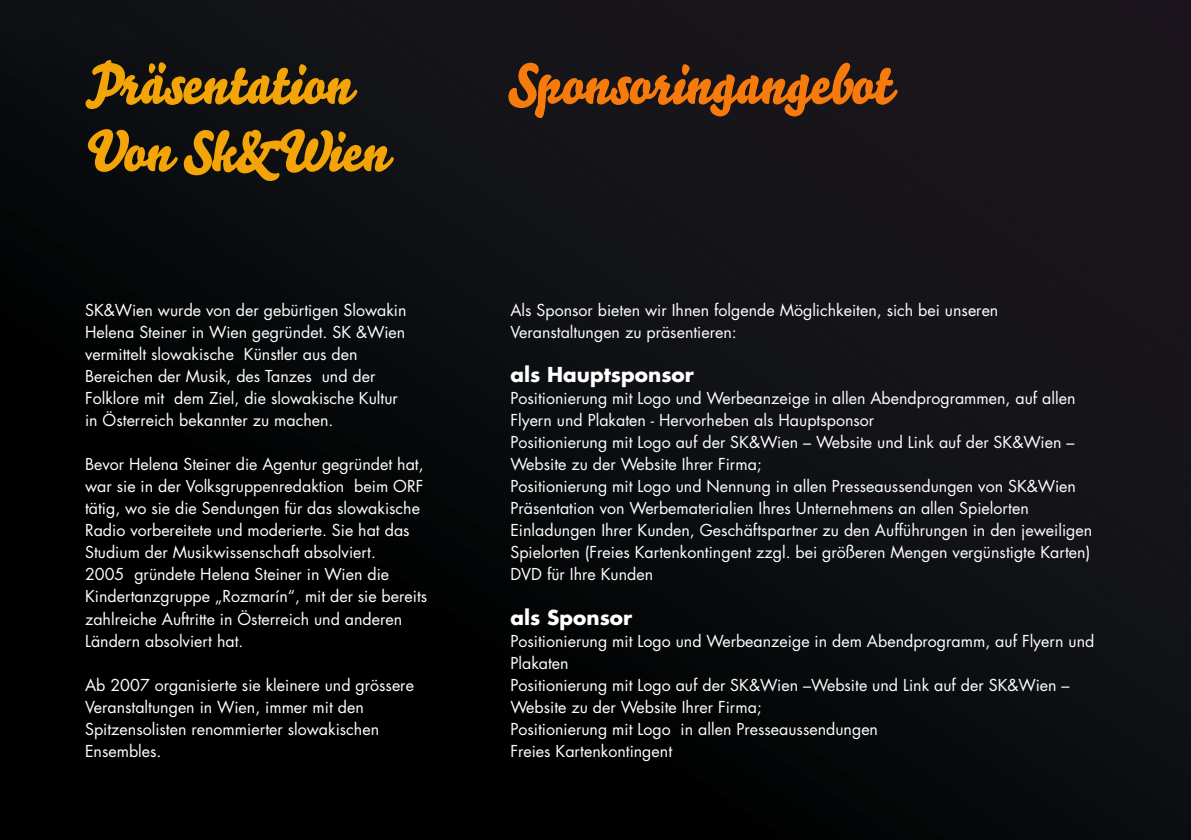
<style>
.page{position:relative;width:1191px;height:840px;background:#fff}
.page>*{position:absolute;margin:0;border:0;box-sizing:border-box;transform-origin:0 0}
.t1{font:56px/67.2px "Bello Pro";letter-spacing:-.005em;color:#f3a406}
.t2{font:56px "Bello Pro";letter-spacing:-.005em;color:#f77b0c}
.t3{font:700 20px "Futura CE";color:#fff}
.t4{font:16px/22px "Futura CE Book";color:#fff}
</style>
<div class="page">
<img style="left:0;top:0;width:1191px;height:839px">
<h1 class="t1" style="left:85px;top:49px;width:304px">Präsentation<br>Von Sk&amp;Wien</h1>
<p class="t4" style="left:85px;top:299px;width:323px">SK&amp;Wien wurde von der gebürtigen Slowakin Helena Steiner in Wien gegründet. SK &amp;Wien vermittelt slowakische Künstler aus den Bereichen der Musik, des Tanzes und der Folklore mit dem Ziel, die slowakische Kultur in Österreich bekannter zu machen.</p>
<p class="t4" style="left:85px;top:453px;width:344px">Bevor Helena Steiner die Agentur gegründet hat, war sie in der Volksgruppenredaktion beim ORF tätig, wo sie die Sendungen für das slowakische Radio vorbereitete und moderierte. Sie hat das Studium der Musikwissenschaft absolviert.<br>2005 gründete Helena Steiner in Wien die Kindertanzgruppe „Rozmarín“, mit der sie bereits zahlreiche Auftritte in Österreich und anderen Ländern absolviert hat.</p>
<p class="t4" style="left:85px;top:673px;width:330px">Ab 2007 organisierte sie kleinere und grössere Veranstaltungen in Wien, immer mit den Spitzensolisten renommierter slowakischen Ensembles.</p>
<h1 class="t2" style="left:507px;top:45px;width:385px">Sponsoringangebot</h1>
<p class="t4" style="left:510px;top:299px;width:489px">Als Sponsor bieten wir Ihnen folgende Möglichkeiten, sich bei unseren<br>Veranstaltungen zu präsentieren:</p>
<p class="t3" style="left:510px;top:362px;width:185px">als Hauptsponsor</p>
<p class="t4" style="left:510px;top:387px;width:583px">Positionierung mit Logo und Werbeanzeige in allen Abendprogrammen, auf allen Flyern und Plakaten - Hervorheben als Hauptsponsor<br>Positionierung mit Logo auf der SK&amp;Wien – Website und Link auf der SK&amp;Wien – Website zu der Website Ihrer Firma;<br>Positionierung mit Logo und Nennung in allen Presseaussendungen von SK&amp;Wien Präsentation von Werbematerialien Ihres Unternehmens an allen Spielorten Einladungen Ihrer Kunden, Geschäftspartner zu den Aufführungen in den jeweiligen Spielorten (Freies Kartenkontingent zzgl. bei größeren Mengen vergünstigte Karten)<br>DVD für Ihre Kunden</p>
<p class="t3" style="left:510px;top:604px;width:123px">als Sponsor</p>
<p class="t4" style="left:510px;top:629px;width:585px">Positionierung mit Logo und Werbeanzeige in dem Abendprogramm, auf Flyern und Plakaten<br>Positionierung mit Logo auf der SK&amp;Wien –Website und Link auf der SK&amp;Wien – Website zu der Website Ihrer Firma;<br>Positionierung mit Logo in allen Presseaussendungen<br>Freies Kartenkontingent</p>
</div>
